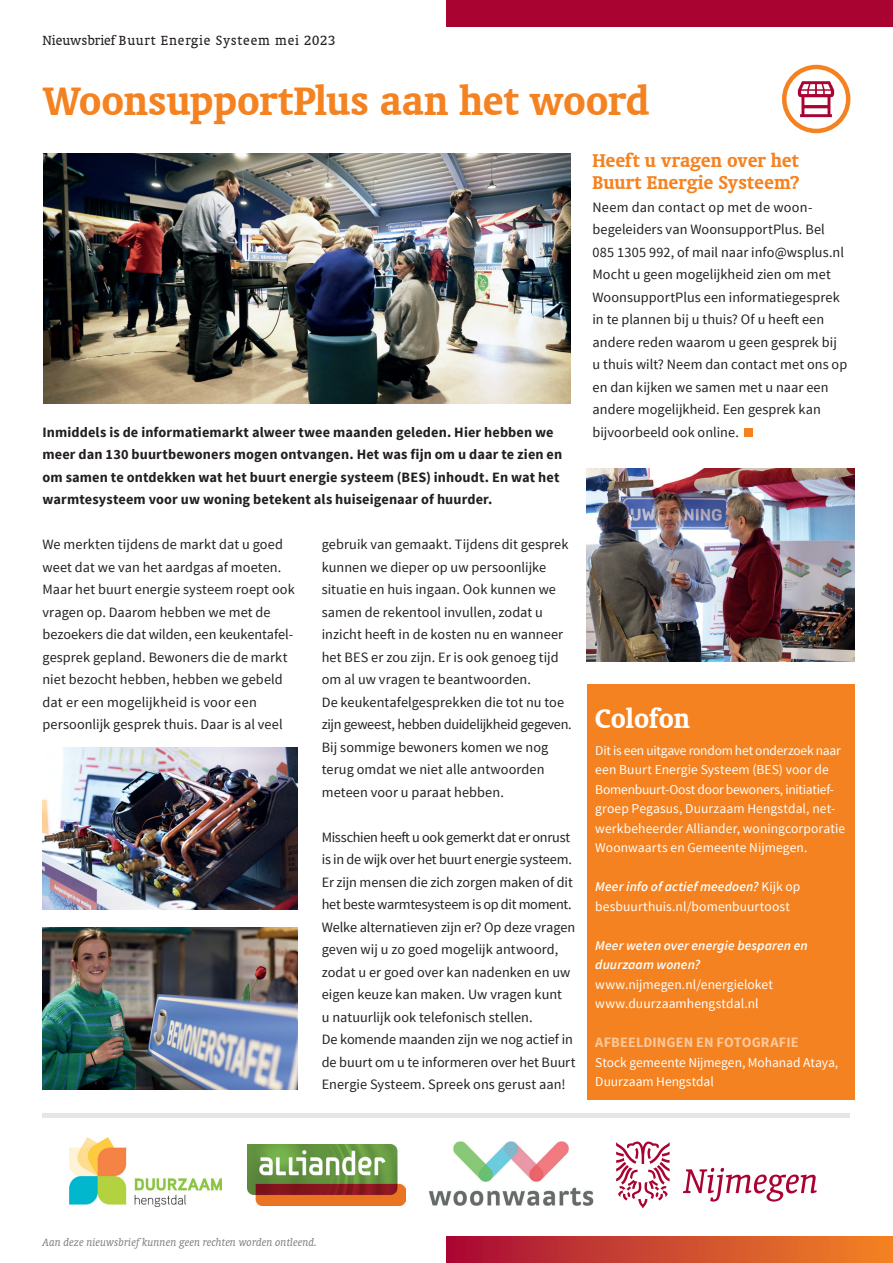
<style>
.page{position:relative;width:893px;height:1263px;background:#fff}
.page>*{position:absolute;margin:0;border:0;box-sizing:border-box;transform-origin:0 0}
.t1{font:700 45px "Oranda BT";letter-spacing:-.005em;color:#f58220}
.t2{font:700 30px "Oranda BT";color:#fff}
.t3{font:700 21px/22.5px "Oranda BT";letter-spacing:-.005em;color:#f58220}
.t4{font:15px "Oranda BT";letter-spacing:.05em;color:#231f20}
.t5{font:14.25px/22.5px "Source Sans Pro";color:#231f20}
.t6{font:700 14.25px/22.5px "Source Sans Pro";letter-spacing:.01em;color:#231f20}
.t7{font:700 14.25px "Source Sans Pro";letter-spacing:.01em;color:#fcc89b}
.t8{font:13.5px/19.5px "Source Sans Pro";letter-spacing:.005em;color:#fff}
.t9{font:italic 600 13.5px/19.5px "Source Sans Pro";letter-spacing:.005em;color:#fff}
.t10{font:italic 12px "Oranda BT";color:#7d8082}
.s1{font-weight:600;font-style:italic}
</style>
<div class="page">
<div style="left:446px;top:0;width:447px;height:27px;background:#a90332"></div>
<div style="left:446px;top:1236px;width:447px;height:27px;background:linear-gradient(to right,#a80c37,#f38526)"></div>
<img style="left:429px;top:1142px;width:164px;height:63px">
<img style="left:70px;top:1137px;width:152px;height:70px">
<img style="left:247px;top:1144px;width:159px;height:61px">
<svg style="left:683px;top:1168px;width:134px;height:33px"></svg>
<svg style="left:616px;top:1141px;width:54px;height:67px"></svg>
<div style="left:587px;top:684px;width:268px;height:415px;background:#f58220"></div>
<hr style="left:43px;top:1114px;width:807px;height:4px;background:#e7e5e5">
<img style="left:43px;top:153px;width:527px;height:251px">
<div style="left:745px;top:428px;width:8px;height:8px;background:#f58220"></div>
<img style="left:43px;top:747px;width:255px;height:162px">
<img style="left:587px;top:469px;width:268px;height:193px">
<img style="left:43px;top:927px;width:255px;height:162px">
<svg style="left:784px;top:67px;width:64px;height:64px"></svg>
<img style="left:793px;top:76px;width:47px;height:46px">
<div style="left:782px;top:65px;width:68px;height:68px;border:4px solid #f58220;border-radius:50%"></div>
<p class="t4" style="left:43px;top:32px;width:294px">Nieuwsbrief Buurt Energie Systeem mei 2023</p>
<h1 class="t1" style="left:43px;top:74px;width:608px">WoonsupportPlus aan het woord</h1>
<p class="t6" style="left:43px;top:421px;width:521px">Inmiddels is de informatiemarkt alweer twee maanden geleden. Hier hebben we meer dan 130 buurtbewoners mogen ontvangen. Het was fijn om u daar te zien en om samen te ontdekken wat het buurt energie systeem (BES) inhoudt. En wat het warmtesysteem voor uw woning betekent als huiseigenaar of huurder.</p>
<p class="t5" style="left:43px;top:533px;width:254px">We merkten tijdens de markt dat u goed weet dat we van het aardgas af moeten.<br>Maar het buurt energie systeem roept ook vragen op. Daarom hebben we met de bezoekers die dat wilden, een keukentafel&shy;gesprek gepland. Bewoners die de markt niet bezocht hebben, hebben we gebeld dat er een mogelijkheid is voor een persoonlijk gesprek thuis. Daar is al veel</p>
<p class="t5" style="left:322px;top:533px;width:252px">gebruik van gemaakt. Tijdens dit gesprek kunnen we dieper op uw persoonlijke situatie en huis ingaan. Ook kunnen we samen de rekentool invullen, zodat u inzicht heeft in de kosten nu en wanneer het BES er zou zijn. Er is ook genoeg tijd om al uw vragen te beantwoorden.<br>De keukentafelgesprekken die tot nu toe zijn geweest, hebben duidelijkheid gegeven.<br>Bij sommige bewoners komen we nog terug omdat we niet alle antwoorden meteen voor u paraat hebben.</p>
<p class="t5" style="left:322px;top:826px;width:255px">Misschien heeft u ook gemerkt dat er onrust is in de wijk over het buurt energie systeem.<br>Er zijn mensen die zich zorgen maken of dit het beste warmtesysteem is op dit moment.<br>Welke alternatieven zijn er? Op deze vragen geven wij u zo goed mogelijk antwoord, zodat u er goed over kan nadenken en uw eigen keuze kan maken. Uw vragen kunt<br>u natuurlijk ook telefonisch stellen.<br>De komende maanden zijn we nog actief in de buurt om u te informeren over het Buurt Energie Systeem. Spreek ons gerust aan!</p>
<h3 class="t3" style="left:592px;top:148px;width:209px">Heeft u vragen over het<br>Buurt Energie Systeem?</h3>
<p class="t5" style="left:592px;top:196px;width:256px">Neem dan contact op met de woon&shy;begeleiders van WoonsupportPlus. Bel 085 1305 992, of mail naar info@wsplus.nl Mocht u geen mogelijkheid zien om met WoonsupportPlus een informatiegesprek in te plannen bij u thuis? Of u heeft een andere reden waarom u geen gesprek bij u thuis wilt? Neem dan contact met ons op en dan kijken we samen met u naar een andere mogelijkheid. Een gesprek kan bijvoorbeeld ook online.</p>
<h2 class="t2" style="left:595px;top:700px;width:96px">Colofon</h2>
<p class="t8" style="left:595px;top:740px;width:251px">Dit is een uitgave rondom het onderzoek naar een Buurt Energie Systeem (BES) voor de Bomenbuurt-Oost door bewoners, initiatief&shy;groep Pegasus, Duurzaam Hengstdal, net&shy;werkbeheerder Alliander, woningcorporatie Woonwaarts en Gemeente Nijmegen.</p>
<p class="t8" style="left:595px;top:877px;width:207px"><span class="s1">Meer info of actief meedoen?</span> Kijk op besbuurthuis.nl/bomenbuurtoost</p>
<p class="t9" style="left:595px;top:935px;width:214px">Meer weten over energie besparen en duurzaam wonen?</p>
<p class="t8" style="left:595px;top:974px;width:179px">www.nijmegen.nl/energieloket www.duurzaamhengstdal.nl</p>
<p class="t7" style="left:595px;top:1033px;width:205px">AFBEELDINGEN EN FOTOGRAFIE</p>
<p class="t8" style="left:595px;top:1052px;width:244px">Stock gemeente Nijmegen, Mohanad Ataya,<br>Duurzaam Hengstdal</p>
<p class="t10" style="left:43px;top:1236px;width:276px">Aan deze nieuwsbrief kunnen geen rechten worden ontleend.</p>
</div>
